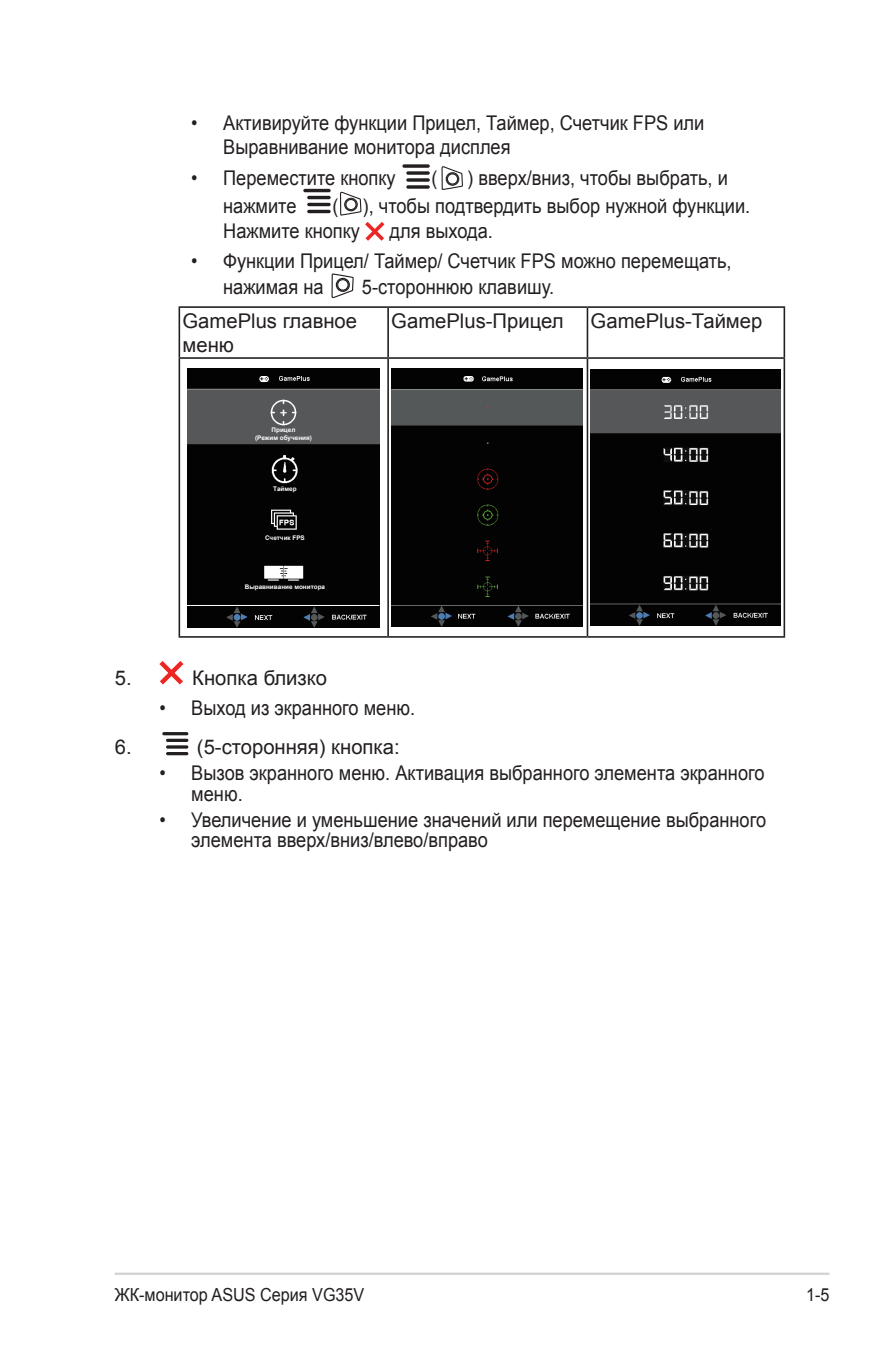
<style>
.page{position:relative;width:893px;height:1346px;background:#fff}
.page>*{position:absolute;margin:0;border:0;box-sizing:border-box;transform-origin:0 0}
.Body_Text{font:20.25px/24.3px "Arial";color:#231f20;scale:.9 1}
.Body_Text-2{font:20.25px/24.3px "Arial";color:#231f20}
.t1{font:18px "Arial";color:#231f20;scale:.9 1}
.t2{font:700 6.3px "Arial";color:#fff}
</style>
<div class="page">
<hr style="left:115px;top:1272px;width:714px;height:3px;background:#d1d2d4">
<svg style="left:402px;top:164px;width:28px;height:4px"></svg>
<svg style="left:406px;top:171px;width:24px;height:4px"></svg>
<svg style="left:406px;top:178px;width:24px;height:4px"></svg>
<svg style="left:406px;top:185px;width:24px;height:4px"></svg>
<svg style="left:441px;top:166px;width:22px;height:24px"></svg>
<hr style="left:303px;top:189px;width:28px;height:3px;background:#231f20;border-radius:2px">
<hr style="left:307px;top:196px;width:24px;height:3px;background:#231f20;border-radius:2px">
<hr style="left:307px;top:203px;width:24px;height:3px;background:#231f20;border-radius:2px">
<hr style="left:307px;top:210px;width:24px;height:3px;background:#231f20;border-radius:2px">
<svg style="left:340px;top:192px;width:22px;height:24px"></svg>
<svg style="left:365px;top:222px;width:19px;height:19px"></svg>
<svg style="left:331px;top:274px;width:23px;height:24px"></svg>
<hr style="left:179px;top:306px;width:209px;height:2px;background:#231f20">
<hr style="left:179px;top:308px;width:1px;height:49px;background:#231f20">
<hr style="left:388px;top:306px;width:199px;height:2px;background:#231f20">
<hr style="left:387px;top:308px;width:2px;height:49px;background:#231f20">
<hr style="left:587px;top:306px;width:198px;height:2px;background:#231f20">
<hr style="left:587px;top:308px;width:1px;height:49px;background:#231f20">
<hr style="left:783px;top:308px;width:2px;height:49px;background:#231f20">
<hr style="left:179px;top:357px;width:209px;height:2px;background:#231f20">
<hr style="left:179px;top:359px;width:1px;height:277px;background:#231f20">
<hr style="left:388px;top:357px;width:199px;height:2px;background:#231f20">
<hr style="left:387px;top:359px;width:2px;height:277px;background:#231f20">
<hr style="left:587px;top:357px;width:198px;height:2px;background:#231f20">
<hr style="left:587px;top:359px;width:1px;height:277px;background:#231f20">
<hr style="left:783px;top:359px;width:2px;height:277px;background:#231f20">
<hr style="left:179px;top:636px;width:209px;height:2px;background:#231f20">
<hr style="left:388px;top:636px;width:199px;height:2px;background:#231f20">
<hr style="left:587px;top:636px;width:198px;height:2px;background:#231f20">
<img style="left:187px;top:368px;width:192px;height:260px">
<hr style="left:187px;top:605px;width:192px;height:1px;background:#fff">
<div style="left:193px;top:427px;width:185px;height:15px;background:#555759"></div>
<div style="left:193px;top:485px;width:185px;height:16px;background:#030303"></div>
<div style="left:193px;top:532px;width:185px;height:16px;background:#030303"></div>
<div style="left:193px;top:581px;width:185px;height:16px;background:#030303"></div>
<img style="left:391px;top:368px;width:192px;height:258px">
<img style="left:591px;top:369px;width:189px;height:256px">
<svg style="left:159px;top:661px;width:24px;height:23px"></svg>
<hr style="left:162px;top:732px;width:26px;height:3px;background:#231f20;border-radius:2px">
<hr style="left:166px;top:739px;width:22px;height:3px;background:#231f20;border-radius:2px">
<hr style="left:166px;top:745px;width:22px;height:3px;background:#231f20;border-radius:2px">
<hr style="left:166px;top:752px;width:22px;height:3px;background:#231f20;border-radius:2px">
<p class="Body_Text" style="left:223px;top:110px;width:536px;text-indent:-32px">• Активируйте функции Прицел, Таймер, Счетчик FPS или<br>Выравнивание монитора дисплея</p>
<p class="Body_Text" style="left:191px;top:166px;width:229px">• Переместите кнопку</p>
<p class="Body_Text" style="left:431px;top:166px;width:8px">(</p>
<p class="Body_Text" style="left:467px;top:166px;width:291px">) вверх/вниз, чтобы выбрать, и</p>
<p class="Body_Text" style="left:223px;top:194px;width:83px">нажмите</p>
<p class="Body_Text" style="left:223px;top:194px;width:587px;text-indent:109px">( ), чтобы подтвердить выбор нужной функции.<br>Нажмите кнопку</p>
<p class="Body_Text" style="left:389px;top:218px;width:116px">для выхода.</p>
<p class="Body_Text" style="left:223px;top:249px;width:566px;line-height:25.4px;text-indent:-32px">• Функции Прицел/ Таймер/ Счетчик FPS можно перемещать, нажимая на</p>
<p class="Body_Text" style="left:362px;top:274px;width:215px">5-стороннюю клавишу.</p>
<p class="Body_Text-2" style="left:183px;top:309px;width:176px">GamePlus главное меню</p>
<p class="Body_Text-2" style="left:391px;top:309px;width:174px">GamePlus-Прицел</p>
<p class="Body_Text-2" style="left:591px;top:309px;width:173px">GamePlus-Таймер</p>
<p class="t2" style="left:272px;top:426px;width:25px">Прицел</p>
<p class="t2" style="left:255px;top:434px;width:58px">(Режим обучения)</p>
<p class="t2" style="left:273px;top:484px;width:25px">Таймер</p>
<p class="t2" style="left:265px;top:534px;width:41px">Счетчик FPS</p>
<p class="t2" style="left:245px;top:583px;width:82px">Выравнивание монитора</p>
<p class="Body_Text-2" style="left:115px;top:665px;width:18px">5.</p>
<p class="Body_Text-2" style="left:192px;top:665px;width:136px">Кнопка близко</p>
<p class="Body_Text" style="left:159px;top:696px;width:286px">• Выход из экранного меню.</p>
<p class="Body_Text-2" style="left:115px;top:734px;width:18px">6.</p>
<p class="Body_Text-2" style="left:197px;top:734px;width:204px">(5-сторонняя) кнопка:</p>
<p class="Body_Text" style="left:191px;top:763px;width:638px;line-height:20.2px;text-indent:-32px">• Вызов экранного меню. Активация выбранного элемента экранного меню.</p>
<p class="Body_Text" style="left:191px;top:810px;width:640px;line-height:20.2px;text-indent:-32px">• Увеличение и уменьшение значений или перемещение выбранного элемента вверх/вниз/влево/вправо</p>
<p class="t1" style="left:115px;top:1282px;width:279px">ЖК-монитор ASUS Серия VG35V</p>
<p class="t1" style="left:806px;top:1282px;width:28px">1-5</p>
</div>
